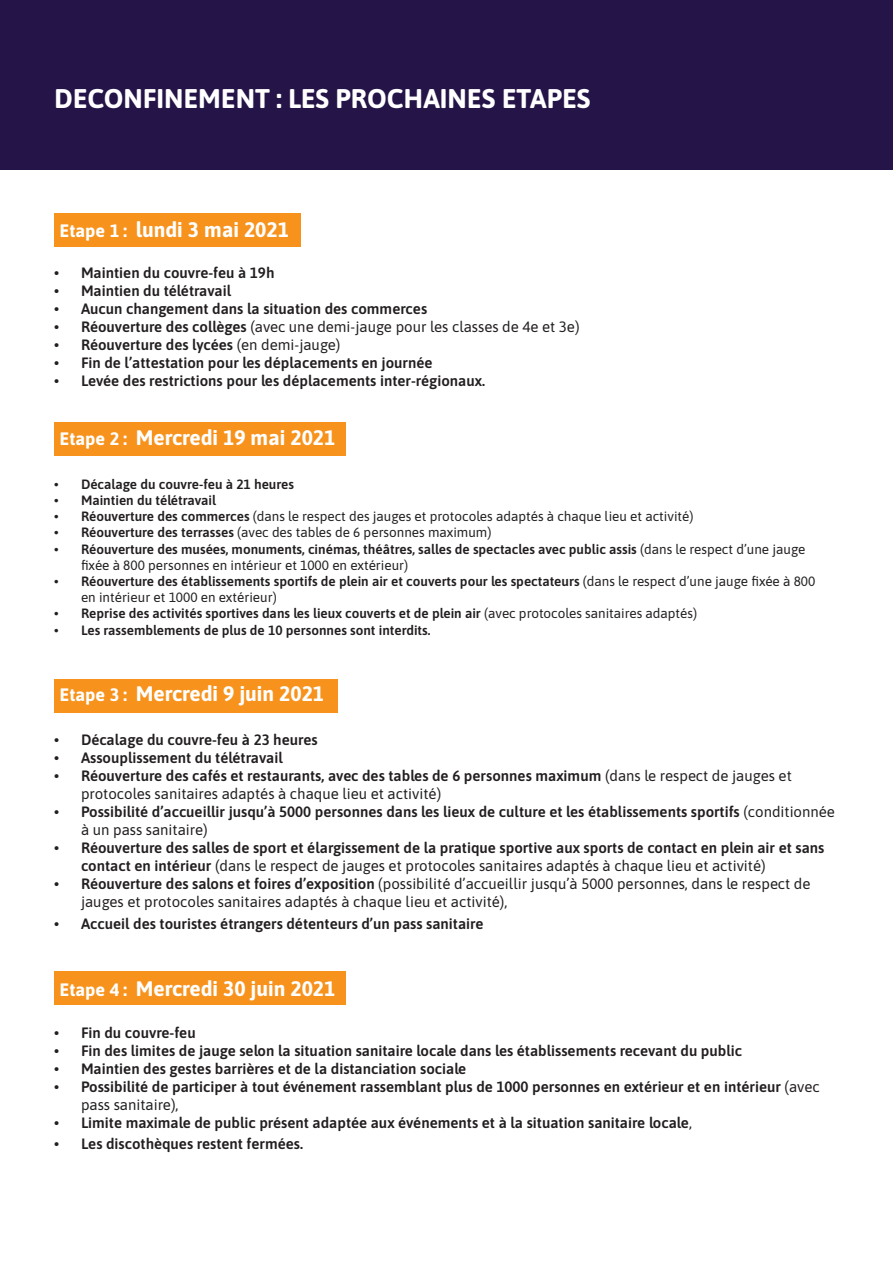
<style>
.page{position:relative;width:893px;height:1263px;background:#fff}
.page>*{position:absolute;margin:0;border:0;box-sizing:border-box;transform-origin:0 0}
.t1{font:700 27px "Asap";color:#fff}
.t2{font:700 21px "Asap";color:#fff}
.t3{font:600 15px/18px "Asap";color:#231f20}
.t4{font:15px/18px "Asap";color:#231f20}
.t5{font:600 13.5px/16.2px "Asap";color:#231f20}
.t6{font:13.5px "Asap";color:#231f20}
.s1{font-size:18px}
.s2{font-weight:600}
.s3{font-weight:400}
</style>
<div class="page">
<div style="left:54px;top:213px;width:247px;height:34px;background:#f7931d"></div>
<div style="left:54px;top:422px;width:292px;height:33px;background:#f7931d"></div>
<div style="left:54px;top:679px;width:283px;height:33px;background:#f7931d"></div>
<div style="left:54px;top:972px;width:292px;height:33px;background:#f7931d"></div>
<div style="left:0;top:0;width:893px;height:169px;background:#251448"></div>
<h1 class="t1" style="left:54px;top:80px;width:538px">DECONFINEMENT : LES PROCHAINES ETAPES</h1>
<h2 class="t2" style="left:60px;top:215px;width:231px"><span class="s1">Etape 1 :</span> lundi 3 mai 2021</h2>
<p class="t3" style="left:54px;top:263px;width:222px">• Maintien du couvre-feu à 19h</p>
<p class="t3" style="left:54px;top:281px;width:179px">• Maintien du télétravail</p>
<p class="t3" style="left:54px;top:299px;width:375px">• Aucun changement dans la situation des commerces</p>
<p class="t4" style="left:54px;top:317px;width:527px"><span class="s2">• Réouverture des collèges</span> (avec une demi-jauge pour les classes de 4e et 3e)</p>
<p class="t3" style="left:54px;top:335px;width:288px">• Réouverture des lycées <span class="s3">(en demi-jauge)</span></p>
<p class="t3" style="left:54px;top:353px;width:380px">• Fin de l’attestation pour les déplacements en journée</p>
<p class="t3" style="left:54px;top:371px;width:433px">• Levée des restrictions pour les déplacements inter-régionaux.</p>
<h2 class="t2" style="left:60px;top:423px;width:277px"><span class="s1">Etape 2 :</span> Mercredi 19 mai 2021</h2>
<p class="t5" style="left:54px;top:475px;width:242px">• Décalage du couvre-feu à 21 heures</p>
<p class="t5" style="left:54px;top:491px;width:164px">• Maintien du télétravail</p>
<p class="t6" style="left:54px;top:507px;width:641px"><span class="s2">• Réouverture des commerces</span> (dans le respect des jauges et protocoles adaptés à chaque lieu et activité)</p>
<p class="t6" style="left:54px;top:523px;width:439px"><span class="s2">• Réouverture des terrasses</span> (avec des tables de 6 personnes maximum)</p>
<p class="t5" style="left:81px;top:540px;width:726px;text-indent:-27px">• Réouverture des musées, monuments, cinémas, théâtres, salles de spectacles avec public assis <span class="s3">(dans le respect d’une jauge fixée à 800 personnes en intérieur et 1000 en extérieur)</span></p>
<p class="t5" style="left:81px;top:572px;width:736px;text-indent:-27px">• Réouverture des établissements sportifs de plein air et couverts pour les spectateurs <span class="s3">(dans le respect d’une jauge fixée à 800 en intérieur et 1000 en extérieur)</span></p>
<p class="t5" style="left:54px;top:605px;width:645px">• Reprise des activités sportives dans les lieux couverts et de plein air <span class="s3">(avec protocoles sanitaires adaptés)</span></p>
<p class="t5" style="left:54px;top:621px;width:378px">• Les rassemblements de plus de 10 personnes sont interdits.</p>
<h2 class="t2" style="left:60px;top:679px;width:266px"><span class="s1">Etape 3 :</span> Mercredi 9 juin 2021</h2>
<p class="t3" style="left:54px;top:730px;width:265px">• Décalage du couvre-feu à 23 heures</p>
<p class="t3" style="left:54px;top:748px;width:230px">• Assouplissement du télétravail</p>
<p class="t4" style="left:81px;top:766px;width:712px;text-indent:-27px"><span class="s2">• Réouverture des cafés et restaurants, avec des tables de 6 personnes maximum</span> (dans le respect de jauges et protocoles sanitaires adaptés à chaque lieu et activité)</p>
<p class="t3" style="left:81px;top:802px;width:755px;text-indent:-27px">• Possibilité d’accueillir jusqu’à 5000 personnes dans les lieux de culture et les établissements sportifs <span class="s3">(conditionnée à un pass sanitaire)</span></p>
<p class="t3" style="left:81px;top:838px;width:745px;text-indent:-27px">• Réouverture des salles de sport et élargissement de la pratique sportive aux sports de contact en plein air et sans contact en intérieur <span class="s3">(dans le respect de jauges et protocoles sanitaires adaptés à chaque lieu et activité)</span></p>
<p class="t4" style="left:81px;top:874px;width:731px;text-indent:-27px"><span class="s2">• Réouverture des salons et foires d’exposition</span> (possibilité d’accueillir jusqu’à 5000 personnes, dans le respect de jauges et protocoles sanitaires adaptés à chaque lieu et activité),</p>
<p class="t3" style="left:54px;top:913px;width:431px">• Accueil des touristes étrangers détenteurs d’un pass sanitaire</p>
<h2 class="t2" style="left:60px;top:974px;width:277px"><span class="s1">Etape 4 :</span> Mercredi 30 juin 2021</h2>
<p class="t3" style="left:54px;top:1023px;width:143px">• Fin du couvre-feu</p>
<p class="t3" style="left:54px;top:1041px;width:690px">• Fin des limites de jauge selon la situation sanitaire locale dans les établissements recevant du public</p>
<p class="t3" style="left:54px;top:1059px;width:414px">• Maintien des gestes barrières et de la distanciation sociale</p>
<p class="t3" style="left:81px;top:1077px;width:740px;text-indent:-27px">• Possibilité de participer à tout événement rassemblant plus de 1000 personnes en extérieur et en intérieur <span class="s3">(avec pass sanitaire),</span></p>
<p class="t3" style="left:54px;top:1113px;width:639px">• Limite maximale de public présent adaptée aux événements et à la situation sanitaire locale<span class="s3">,</span></p>
<p class="t3" style="left:54px;top:1134px;width:250px">• Les discothèques restent fermées.</p>
</div>
